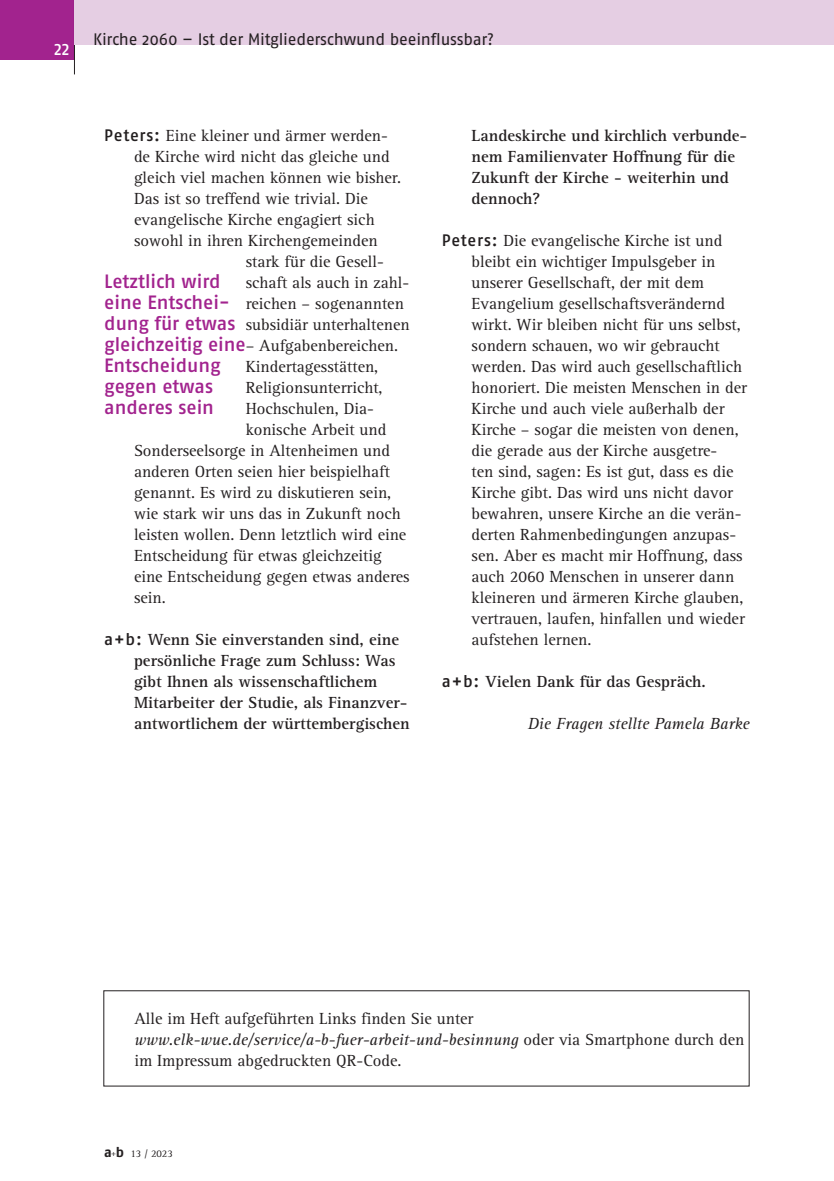
<style>
.page{position:relative;width:834px;height:1181px;background:#fff}
.page>*{position:absolute;margin:0;border:0;box-sizing:border-box;transform-origin:0 0}
._12_Einschub{font:500 19.25px/21px "Fago OT";letter-spacing:-.005em;color:#a2238e}
._01-6_copy{font:16.62px/21px "Rotis Serif Pro";color:#231f20}
.Frage{font:700 16.62px/21px "Rotis Serif Pro";color:#231f20}
._01_copy{font:16.62px/21px "Rotis Serif Pro";color:#231f20}
.Kolumnentitel{font:16.62px "Fago OT";letter-spacing:-.01em;color:#231f20}
._05_Autor{font:italic 16.62px "Rotis Serif Pro";color:#231f20}
.t1{font:500 16.62px "Fago OT";color:#fff}
.t2{font:10.5px "Rotis Serif Pro";color:#231f20}
.s1{font-family:"Fago OT";font-weight:500}
.s2{font-style:italic}
.s3{font-family:"Fago OT";font-weight:700;font-size:14px}
</style>
<div class="page">
<div style="left:0;top:0;width:74px;height:60px;background:#a2238e"></div>
<hr style="left:74px;top:0;width:1px;height:74px;background:#231f20">
<div style="left:75px;top:0;width:758px;height:45px;background:#e5cee3"></div>
<p class="t1" style="left:54px;top:39px;width:17px">22</p>
<p class="Kolumnentitel" style="left:93px;top:29px;width:402px">Kirche 2060 – Ist der Mitgliederschwund beeinflussbar?</p>
<p class="_01-6_copy" style="left:104px;top:125px;width:285px"><span class="s1">Peters:</span> Eine kleiner und ärmer werden-</p>
<p class="_01-6_copy" style="left:134px;top:146px;width:257px">de Kirche wird nicht das gleiche und</p>
<p class="_01-6_copy" style="left:134px;top:167px;width:268px">gleich viel machen können wie bisher.</p>
<p class="_01-6_copy" style="left:134px;top:188px;width:235px">Das ist so treffend wie trivial. Die</p>
<p class="_01-6_copy" style="left:134px;top:209px;width:242px">evangelische Kirche engagiert sich</p>
<p class="_01-6_copy" style="left:134px;top:230px;width:245px">sowohl in ihren Kirchengemeinden</p>
<p class="_01-6_copy" style="left:246px;top:251px;width:140px">stark für die Gesell-</p>
<p class="_01-6_copy" style="left:246px;top:272px;width:165px">schaft als auch in zahl-</p>
<p class="_01-6_copy" style="left:246px;top:293px;width:160px">reichen – sogenannten</p>
<p class="_01-6_copy" style="left:246px;top:314px;width:165px">subsidiär unterhaltenen</p>
<p class="_01-6_copy" style="left:246px;top:335px;width:154px">– Aufgabenbereichen.</p>
<p class="_01-6_copy" style="left:246px;top:356px;width:134px">Kindertagesstätten,</p>
<p class="_01-6_copy" style="left:246px;top:377px;width:138px">Religionsunterricht,</p>
<p class="_01-6_copy" style="left:246px;top:398px;width:130px">Hochschulen, Dia-</p>
<p class="_01-6_copy" style="left:246px;top:419px;width:142px">konische Arbeit und</p>
<p class="_01-6_copy" style="left:134px;top:440px;width:257px">Sonderseelsorge in Altenheimen und</p>
<p class="_01-6_copy" style="left:134px;top:461px;width:257px">anderen Orten seien hier beispielhaft</p>
<p class="_01-6_copy" style="left:134px;top:482px;width:259px">genannt. Es wird zu diskutieren sein,</p>
<p class="_01-6_copy" style="left:134px;top:503px;width:268px">wie stark wir uns das in Zukunft noch</p>
<p class="_01-6_copy" style="left:134px;top:524px;width:274px">leisten wollen. Denn letztlich wird eine</p>
<p class="_01-6_copy" style="left:134px;top:545px;width:249px">Entscheidung für etwas gleichzeitig</p>
<p class="_01-6_copy" style="left:134px;top:566px;width:277px">eine Entscheidung gegen etwas anderes</p>
<p class="_01-6_copy" style="left:134px;top:587px;width:33px">sein.</p>
<p class="Frage" style="left:134px;top:629px;width:277px;text-indent:-30px"><span class="s1">a+b:</span> Wenn Sie einverstanden sind, eine persönliche Frage zum Schluss: Was gibt Ihnen als wissenschaftlichem Mitarbeiter der Studie, als Finanzver&shy;antwortlichem der württembergischen</p>
<p class="_12_Einschub" style="left:104px;top:271px;width:143px">Letztlich wird eine Entschei&shy;dung für etwas gleichzeitig eine<br>Entscheidung gegen etwas anderes sein</p>
<p class="Frage" style="left:471px;top:125px;width:277px">Landeskirche und kirchlich verbunde&shy;nem Familienvater Hoffnung für die<br>Zukunft der Kirche - weiterhin und dennoch?</p>
<p class="_01-6_copy" style="left:471px;top:230px;width:277px;text-indent:-30px"><span class="s1">Peters:</span> Die evangelische Kirche ist und bleibt ein wichtiger Impulsgeber in unserer Gesellschaft, der mit dem Evangelium gesellschaftsverändernd wirkt. Wir bleiben nicht für uns selbst, sondern schauen, wo wir gebraucht werden. Das wird auch gesellschaftlich honoriert. Die meisten Menschen in der Kirche und auch viele außerhalb der Kirche – sogar die meisten von denen, die gerade aus der Kirche ausgetre-<br>ten sind, sagen: Es ist gut, dass es die Kirche gibt. Das wird uns nicht davor bewahren, unsere Kirche an die verän&shy;derten Rahmenbedingungen anzupas&shy;sen. Aber es macht mir Hoffnung, dass auch 2060 Menschen in unserer dann kleineren und ärmeren Kirche glauben, vertrauen, laufen, hinfallen und wieder aufstehen lernen.</p>
<p class="Frage" style="left:441px;top:671px;width:265px"><span class="s1">a+b:</span> Vielen Dank für das Gespräch.</p>
<p class="_05_Autor" style="left:527px;top:714px;width:223px">Die Fragen stellte Pamela Barke</p>
<p class="_01_copy" style="left:134px;top:1007px;width:611px">Alle im Heft aufgeführten Links finden Sie unter <span class="s2">www.elk-wue.de/service/a-b-fuer-arbeit-und-besinnung</span> oder via Smartphone durch den im Impressum abgedruckten QR-Code.</p>
<p class="t2" style="left:104px;top:1147px;width:70px"><span class="s3">a</span><sup>+</sup><span class="s3">b</span> 13 / 2023</p>
</div>
